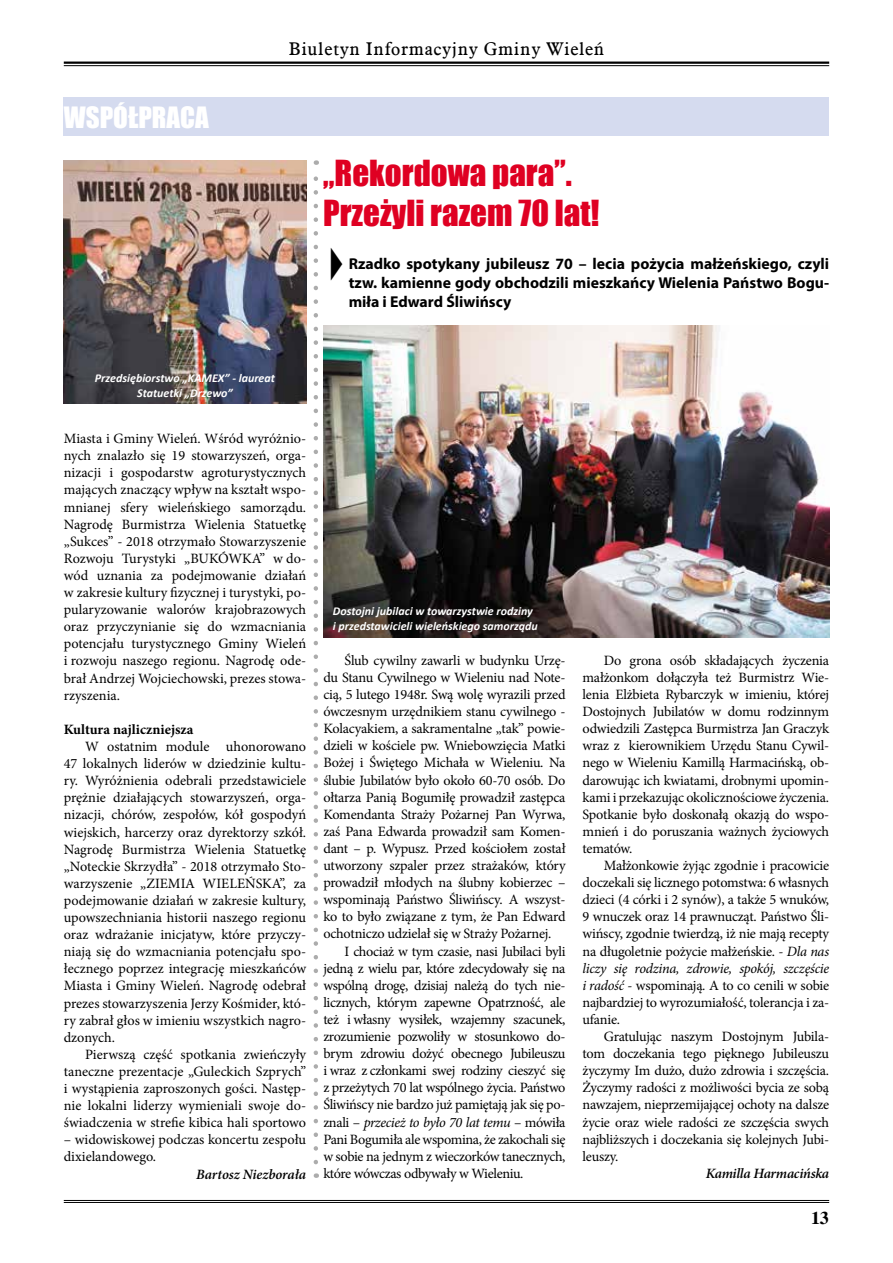
<style>
.page{position:relative;width:893px;height:1263px;background:#fff}
.page>*{position:absolute;margin:0;border:0;box-sizing:border-box;transform-origin:0 0}
.t1{font:33px/39.6px "Impact";color:#df0022}
.t2{font:27px "Impact";color:#fff}
.t3{font:18px "Aldine 721 EU";letter-spacing:.04em;color:#000}
.t4{font:700 18px "Dutch 801 EU";color:#000}
.t5{font:700 15.75px/18.9px "Myriad Pro";color:#000;text-align:justify}
.t6{font:14.25px/17.1px "Minion Pro";letter-spacing:-.02em;color:#000;text-align:justify}
.t7{font:14.25px/17.1px "Minion Pro";color:#000}
.t8{font:italic 14.25px "Minion Pro";letter-spacing:-.03em;color:#000}
.t9{font:italic 600 14.25px "Minion Pro";letter-spacing:-.015em;color:#000}
.t10{font:700 14.25px "Minion Pro";color:#000}
.t11{font:italic 700 12px/14.4px "Calibri";color:#fff;text-align:center}
.s1{font-style:normal}
.s2{font-style:italic}
</style>
<div class="page">
<hr style="left:64px;top:62px;width:765px;height:2px;background:#000">
<hr style="left:64px;top:65px;width:765px;height:1px;background:#000">
<hr style="left:64px;top:1200px;width:765px;height:1px;background:#000">
<hr style="left:64px;top:1202px;width:765px;height:1px;background:#000">
<img style="left:64px;top:160px;width:242px;height:244px">
<svg style="left:314px;top:160px;width:4px;height:1002px"></svg>
<img style="left:323px;top:325px;width:506px;height:313px">
<div style="left:64px;top:98px;width:765px;height:38px;background:#d5dbef"></div>
<h2 class="t2" style="left:64px;top:97px;width:147px">WSPÓŁPRACA</h2>
<p class="t3" style="left:289px;top:38px;width:317px">Biuletyn Informacyjny Gminy Wieleń</p>
<h1 class="t1" style="left:323px;top:153px;width:278px">„Rekordowa para”.<br>Przeżyli razem 70 lat!</h1>
<p class="t5" style="left:349px;top:254px;width:482px">Rzadko spotykany jubileusz 70 – lecia pożycia małżeńskiego, czyli tzw. kamienne gody obchodzili mieszkańcy Wielenia Państwo Bogu&shy;miła i Edward Śliwińscy</p>
<p class="t11" style="left:95px;top:370px;width:182px">Przedsiębiorstwo „KAMEX” - laureat<br>Statuetki „Drzewo”</p>
<p class="t6" style="left:64px;top:430px;width:244px">Miasta i Gminy Wieleń. Wśród wyróżnio&shy;nych znalazło się 19 stowarzyszeń, orga&shy;nizacji i gospodarstw agroturystycznych mających znaczący wpływ na kształt wspo&shy;mnianej sfery wieleńskiego samorządu.<br>Nagrodę Burmistrza Wielenia Statuetkę „Sukces” - 2018 otrzymało Stowarzyszenie Rozwoju Turystyki „BUKÓWKA” w do&shy;wód uznania za podejmowanie działań w zakresie kultury fizycznej i turystyki, po&shy;pularyzowanie walorów krajobrazowych oraz przyczynianie się do wzmacniania potencjału turystycznego Gminy Wieleń i rozwoju naszego regionu. Nagrodę ode&shy;brał Andrzej Wojciechowski, prezes stowa&shy;rzyszenia.</p>
<p class="t10" style="left:64px;top:719px;width:131px">Kultura najliczniejsza</p>
<p class="t6" style="left:64px;top:738px;width:244px;text-indent:21px">W ostatnim module uhonorowano 47 lokalnych liderów w dziedzinie kultu&shy;ry. Wyróżnienia odebrali przedstawiciele prężnie działających stowarzyszeń, orga&shy;nizacji, chórów, zespołów, kół gospodyń wiejskich, harcerzy oraz dyrektorzy szkół.<br>Nagrodę Burmistrza Wielenia Statuetkę „Noteckie Skrzydła” - 2018 otrzymało Sto&shy;warzyszenie „ZIEMIA WIELEŃSKA”, za podejmowanie działań w zakresie kultury, upowszechniania historii naszego regionu oraz wdrażanie inicjatyw, które przyczy&shy;niają się do wzmacniania potencjału spo&shy;łecznego poprzez integrację mieszkańców Miasta i Gminy Wieleń. Nagrodę odebrał prezes stowarzyszenia Jerzy Kośmider, któ&shy;ry zabrał głos w imieniu wszystkich nagro&shy;dzonych.</p>
<p class="t6" style="left:64px;top:1046px;width:244px;text-indent:21px">Pierwszą część spotkania zwieńczyły taneczne prezentacje „Guleckich Szprych” i wystąpienia zaproszonych gości. Następ&shy;nie lokalni liderzy wymieniali swoje do&shy;świadczenia w strefie kibica hali sportowo</p>
<p class="t7" style="left:64px;top:1131px;width:244px">– widowiskowej podczas koncertu zespołu dixielandowego.</p>
<p class="t9" style="left:196px;top:1164px;width:112px">Bartosz Niezborała</p>
<p class="t11" style="left:333px;top:603px;width:207px;text-align:left">Dostojni jubilaci w towarzystwie rodziny i przedstawicieli wieleńskiego samorządu</p>
<p class="t6" style="left:345px;top:652px;width:222px">Ślub cywilny zawarli w budynku Urzę-</p>
<p class="t6" style="left:323px;top:669px;width:244px">du Stanu Cywilnego w Wieleniu nad Note-</p>
<p class="t6" style="left:323px;top:686px;width:244px">cią, 5 lutego 1948r. Swą wolę wyrazili przed</p>
<p class="t6" style="left:323px;top:703px;width:244px">ówczesnym urzędnikiem stanu cywilnego -</p>
<p class="t6" style="left:323px;top:720px;width:244px">Kolacyakiem, a sakramentalne „tak” powie-</p>
<p class="t6" style="left:323px;top:737px;width:244px">dzieli w kościele pw. Wniebowzięcia Matki</p>
<p class="t6" style="left:323px;top:754px;width:244px">Bożej i Świętego Michała w Wieleniu. Na</p>
<p class="t6" style="left:323px;top:771px;width:244px">ślubie Jubilatów było około 60-70 osób. Do</p>
<p class="t6" style="left:323px;top:789px;width:244px">ołtarza Panią Bogumiłę prowadził zastępca</p>
<p class="t6" style="left:323px;top:806px;width:244px">Komendanta Straży Pożarnej Pan Wyrwa,</p>
<p class="t6" style="left:323px;top:823px;width:244px">zaś Pana Edwarda prowadził sam Komen-</p>
<p class="t6" style="left:323px;top:840px;width:244px">dant – p. Wypusz. Przed kościołem został</p>
<p class="t6" style="left:323px;top:857px;width:244px">utworzony szpaler przez strażaków, który</p>
<p class="t6" style="left:323px;top:874px;width:244px">prowadził młodych na ślubny kobierzec –</p>
<p class="t6" style="left:323px;top:891px;width:244px">wspominają Państwo Śliwińscy. A wszyst-</p>
<p class="t6" style="left:323px;top:908px;width:244px">ko to było związane z tym, że Pan Edward</p>
<p class="t6" style="left:323px;top:925px;width:230px">ochotniczo udzielał się w Straży Pożarnej.</p>
<p class="t6" style="left:345px;top:942px;width:222px">I chociaż w tym czasie, nasi Jubilaci byli</p>
<p class="t6" style="left:323px;top:960px;width:244px">jedną z wielu par, które zdecydowały się na</p>
<p class="t6" style="left:323px;top:977px;width:244px">wspólną drogę, dzisiaj należą do tych nie-</p>
<p class="t6" style="left:323px;top:994px;width:244px">licznych, którym zapewne Opatrzność, ale</p>
<p class="t6" style="left:323px;top:1011px;width:244px">też i własny wysiłek, wzajemny szacunek,</p>
<p class="t6" style="left:323px;top:1028px;width:244px">zrozumienie pozwoliły w stosunkowo do-</p>
<p class="t6" style="left:323px;top:1045px;width:244px">brym zdrowiu dożyć obecnego Jubileuszu</p>
<p class="t6" style="left:323px;top:1062px;width:244px">i wraz z członkami swej rodziny cieszyć się</p>
<p class="t6" style="left:323px;top:1079px;width:244px">z przeżytych 70 lat wspólnego życia. Państwo</p>
<p class="t6" style="left:323px;top:1096px;width:244px">Śliwińscy nie bardzo już pamiętają jak się po-</p>
<p class="t8" style="left:323px;top:1112px;width:244px"><span class="s1">znali –</span> przecież to było 70 lat temu <span class="s1">– mówiła</span></p>
<p class="t6" style="left:323px;top:1131px;width:244px">Pani Bogumiła ale wspomina, że zakochali się</p>
<p class="t6" style="left:323px;top:1148px;width:244px">w sobie na jednym z wieczorków tanecznych,</p>
<p class="t6" style="left:323px;top:1165px;width:202px">które wówczas odbywały w Wieleniu.</p>
<p class="t6" style="left:583px;top:652px;width:248px;text-indent:21px">Do grona osób składających życzenia małżonkom dołączyła też Burmistrz Wie&shy;lenia Elżbieta Rybarczyk w imieniu, której Dostojnych Jubilatów w domu rodzinnym odwiedzili Zastępca Burmistrza Jan Graczyk wraz z kierownikiem Urzędu Stanu Cywil&shy;nego w Wieleniu Kamillą Harmacińską, ob&shy;darowując ich kwiatami, drobnymi upomin&shy;kami i przekazując okolicznościowe życzenia.<br>Spotkanie było doskonałą okazją do wspo&shy;mnień i do poruszania ważnych życiowych tematów.</p>
<p class="t6" style="left:583px;top:857px;width:248px;text-indent:21px">Małżonkowie żyjąc zgodnie i pracowicie doczekali się licznego potomstwa: 6 własnych dzieci (4 córki i 2 synów), a także 5 wnuków, 9 wnuczek oraz 14 prawnucząt. Państwo Śli&shy;wińscy, zgodnie twierdzą, iż nie mają recepty na długoletnie pożycie małżeńskie. - <span class="s2">Dla nas liczy się rodzina, zdrowie, spokój, szczęście i radość -</span> wspominają<span class="s2">.</span> A to co cenili w sobie najbardziej to wyrozumiałość, tolerancja i za&shy;ufanie.</p>
<p class="t6" style="left:583px;top:1028px;width:248px;text-indent:21px">Gratulując naszym Dostojnym Jubila&shy;tom doczekania tego pięknego Jubileuszu życzymy Im dużo, dużo zdrowia i szczęścia.<br>Życzymy radości z możliwości bycia ze sobą nawzajem, nieprzemijającej ochoty na dalsze życie oraz wiele radości ze szczęścia swych najbliższych i doczekania się kolejnych Jubi&shy;leuszy.</p>
<p class="t9" style="left:706px;top:1163px;width:125px">Kamilla Harmacińska</p>
<p class="t4" style="left:811px;top:1207px;width:19px">13</p>
</div>
